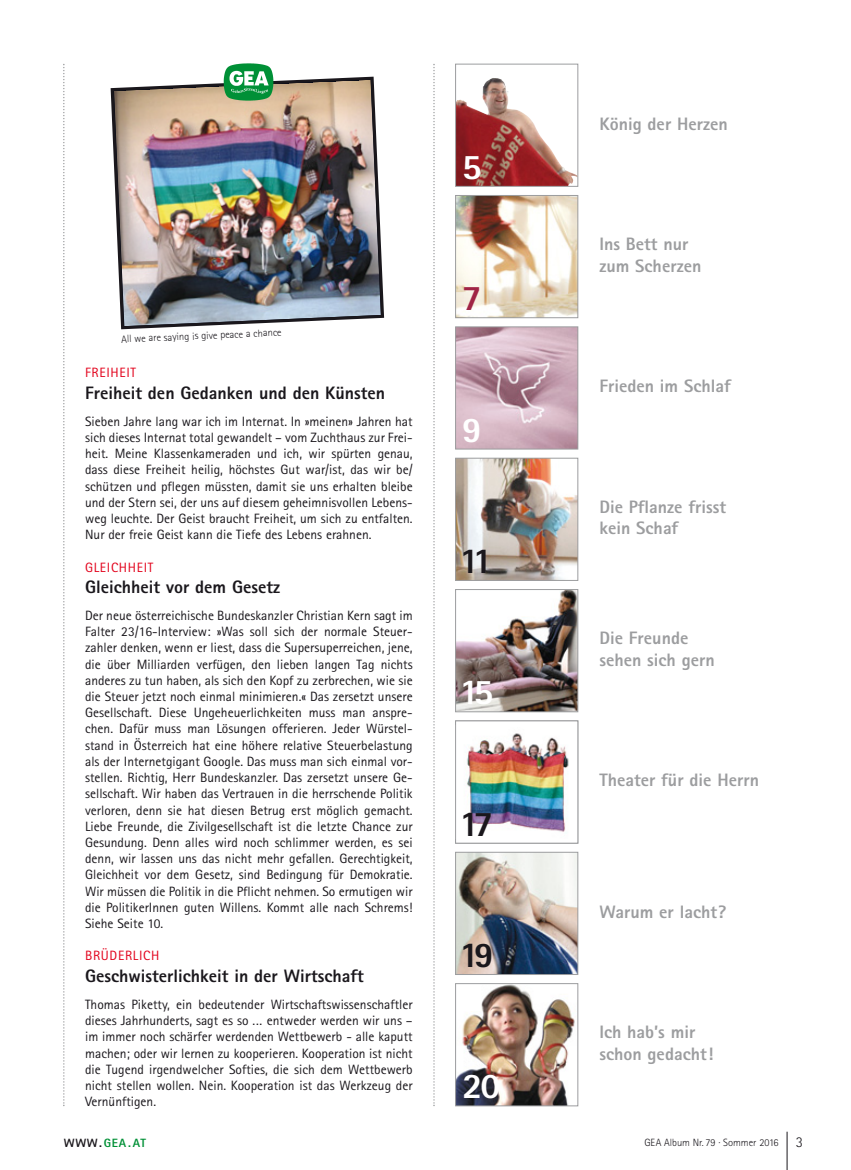
<style>
.page{position:relative;width:851px;height:1170px;background:#fff}
.page>*{position:absolute;margin:0;border:0;box-sizing:border-box;transform-origin:0 0}
.t1{font:800 36px "Rotis Sans Serif";color:#fff}
.t2{font:800 36px "Rotis Sans Serif";color:#1a171c}
.t3{font:800 36px "Rotis Sans Serif";color:#a02445}
.t4{font:800 18px/21.6px "Rotis Sans Serif";color:#9c9d9f}
.t5{font:800 18px "Rotis Sans Serif";color:#1a171c}
.t6{font:13.5px/16.2px "Rotis Sans Serif";color:#1a171c;text-align:justify}
.t7{font:13.5px "Rotis Sans Serif";letter-spacing:.05em;color:#e2001a}
.t8{font:800 12px "Rotis Sans Serif";letter-spacing:.055em;color:#009036}
.t9{font:300 10.5px "Rotis Sans Serif";color:#1a171c}
.s1{color:#1a171c}
.s2{font-size:15px}
</style>
<div class="page">
<hr style="left:786px;top:1131px;width:1px;height:38px;background:#1a171c">
<img style="left:457px;top:78px;width:119px;height:107px">
<div style="left:455px;top:64px;width:123px;height:123px;border:1px solid #9c9d9f"></div>
<img style="left:457px;top:197px;width:119px;height:119px">
<div style="left:455px;top:195px;width:123px;height:123px;border:1px solid #9c9d9f"></div>
<img style="left:457px;top:328px;width:119px;height:119px">
<div style="left:455px;top:326px;width:123px;height:123px;border:1px solid #9c9d9f"></div>
<img style="left:455px;top:457px;width:123px;height:256px">
<img style="left:467px;top:733px;width:102px;height:99px">
<div style="left:455px;top:720px;width:123px;height:123px;border:1px solid #9c9d9f"></div>
<img style="left:457px;top:853px;width:119px;height:119px">
<div style="left:455px;top:851px;width:123px;height:123px;border:1px solid #9c9d9f"></div>
<img style="left:457px;top:985px;width:118px;height:119px">
<div style="left:455px;top:983px;width:123px;height:123px;border:1px solid #9c9d9f"></div>
<svg style="left:63px;top:64px;width:2px;height:1042px"></svg>
<svg style="left:433px;top:64px;width:1px;height:1042px"></svg>
<img style="left:457px;top:591px;width:119px;height:119px">
<div style="left:455px;top:589px;width:123px;height:123px;border:1px solid #9c9d9f"></div>
<img style="left:110px;top:76px;width:275px;height:254px">
<img style="left:224px;top:64px;width:50px;height:36px">
<p class="t9" style="left:121px;top:335px;width:162px;rotate:-2deg">All we are saying is give peace a chance</p>
<p class="t7" style="left:85px;top:368px;width:52px">FREIHEIT</p>
<h2 class="t5" style="left:85px;top:386px;width:302px">Freiheit den Gedanken und den Künsten</h2>
<p class="t6" style="left:85px;top:414px;width:329px">Sieben Jahre lang war ich im Internat. In »meinen» Jahren hat sich dieses Internat total gewandelt – vom Zuchthaus zur Frei - heit. Meine Klassenkameraden und ich, wir spürten genau, dass diese Freiheit heilig, höchstes Gut war/ist, das wir be/ schützen und pflegen müssten, damit sie uns erhalten bleibe und der Stern sei, der uns auf diesem geheimnisvollen Lebens - weg leuchte. Der Geist braucht Freiheit, um sich zu entfalten.<br>Nur der freie Geist kann die Tiefe des Lebens erahnen.</p>
<p class="t7" style="left:85px;top:562px;width:70px">GLEICHHEIT</p>
<h2 class="t5" style="left:85px;top:580px;width:196px">Gleichheit vor dem Gesetz</h2>
<p class="t6" style="left:85px;top:608px;width:329px">Der neue österreichische Bundeskanzler Christian Kern sagt im Falter 23/16-Interview: »Was soll sich der normale Steuer - zahler denken, wenn er liest, dass die Supersuperreichen, jene, die über Milliarden verfügen, den lieben langen Tag nichts anderes zu tun haben, als sich den Kopf zu zerbrechen, wie sie die Steuer jetzt noch einmal minimieren.« Das zersetzt unsere Gesellschaft. Diese Ungeheuerlichkeiten muss man anspre&shy;chen. Dafür muss man Lösungen offerieren. Jeder Würstel - stand in Österreich hat eine höhere relative Steuerbelastung als der Internetgigant Google. Das muss man sich einmal vor&shy;stellen. Richtig, Herr Bundeskanzler. Das zersetzt unsere Ge - sell schaft. Wir haben das Vertrauen in die herrschende Politik verloren, denn sie hat diesen Betrug erst möglich gemacht.<br>Liebe Freunde, die Zivilgesellschaft ist die letzte Chance zur Gesundung. Denn alles wird noch schlimmer werden, es sei denn, wir lassen uns das nicht mehr gefallen. Gerechtigkeit, Gleichheit vor dem Gesetz, sind Bedingung für Demokratie.<br>Wir müssen die Politik in die Pflicht nehmen. So ermutigen wir die PolitikerInnen guten Willens. Kommt alle nach Schrems!<br>Siehe Seite 10.</p>
<p class="t7" style="left:85px;top:951px;width:76px">BRÜDERLICH</p>
<h2 class="t5" style="left:85px;top:969px;width:280px">Geschwisterlichkeit in der Wirtschaft</h2>
<p class="t6" style="left:85px;top:997px;width:329px">Thomas Piketty, ein bedeutender Wirtschaftswissen schaftler dieses Jahrhunderts, sagt es so ... entweder werden wir uns – im immer noch schärfer werdenden Wettbewerb - alle kaputt machen; oder wir lernen zu kooperieren. Kooperation ist nicht die Tugend irgendwelcher Softies, die sich dem Wett bewerb nicht stellen wollen. Nein. Kooperation ist das Werkzeug der Vernünftigen.</p>
<h1 class="t1" style="left:461px;top:154px;width:22px">5</h1>
<h1 class="t3" style="left:461px;top:285px;width:22px">7</h1>
<h1 class="t1" style="left:461px;top:417px;width:22px">9</h1>
<h1 class="t2" style="left:459px;top:548px;width:35px">11</h1>
<h1 class="t1" style="left:459px;top:679px;width:36px">15</h1>
<h1 class="t2" style="left:459px;top:810px;width:36px">17</h1>
<h1 class="t2" style="left:459px;top:942px;width:36px">19</h1>
<h1 class="t1" style="left:462px;top:1073px;width:40px">20</h1>
<h2 class="t4" style="left:599px;top:114px;width:130px">König der Herzen</h2>
<h2 class="t4" style="left:599px;top:235px;width:103px">Ins Bett nur zum Scherzen</h2>
<h2 class="t4" style="left:599px;top:377px;width:133px">Frieden im Schlaf</h2>
<h2 class="t4" style="left:599px;top:497px;width:128px">Die Pflanze frisst kein Schaf</h2>
<h2 class="t4" style="left:599px;top:629px;width:117px">Die Freunde sehen sich gern</h2>
<h2 class="t4" style="left:599px;top:771px;width:161px">Theater für die Herrn</h2>
<h2 class="t4" style="left:599px;top:902px;width:129px">Warum er lacht?</h2>
<h2 class="t4" style="left:599px;top:1023px;width:115px">Ich hab’s mir schon gedacht!</h2>
<p class="t8" style="left:64px;top:1138px;width:84px"><span class="s1">WWW.</span>GEA.AT</p>
<p class="t9" style="left:644px;top:1138px;width:160px">GEA Album Nr. 79 · Sommer 2016 <span class="s2">3</span></p>
</div>
